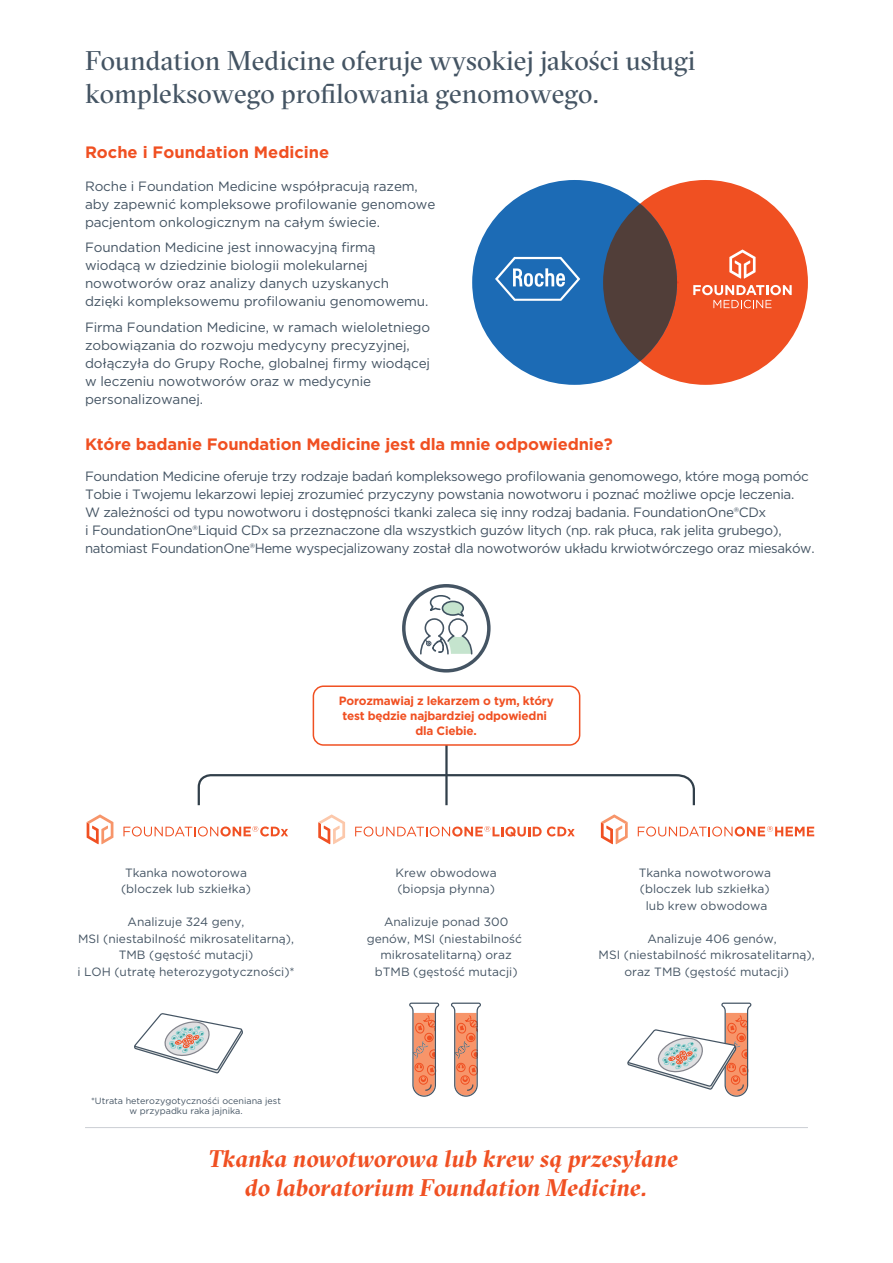
<style>
.page{position:relative;width:893px;height:1263px;background:#fff}
.page>*{position:absolute;margin:0;border:0;box-sizing:border-box;transform-origin:0 0}
.t1{font:27px/32.4px "GT Sectra Fine";color:#445463}
.t2{font:italic 700 24px/28.8px "GT Sectra Fine";color:#f05022;text-align:center}
.t3{font:700 16.5px "Gotham";letter-spacing:-.01em;color:#f05022}
.t4{font:13.5px/18px "Gotham";letter-spacing:-.01em;color:#445463}
.t5{font:12px/16.5px "Gotham";color:#445463;text-align:center}
.t6{font:700 12px/15px "Gotham";letter-spacing:-.02em;color:#f05022;text-align:center}
.t7{font:9px/10.8px "Gotham";color:#445463;text-align:center}
</style>
<div class="page">
<div style="left:603px;top:180px;width:205px;height:205px;background:#f05022;border-radius:50%"></div>
<div style="left:472px;top:180px;width:205px;height:205px;background:#1c6bb5;border-radius:50%"></div>
<svg style="left:729px;top:249px;width:27px;height:30px"></svg>
<svg style="left:693px;top:285px;width:99px;height:23px"></svg>
<svg style="left:495px;top:257px;width:85px;height:44px"></svg>
<svg style="left:603px;top:204px;width:75px;height:157px"></svg>
<svg style="left:134px;top:1013px;width:109px;height:61px"></svg>
<svg style="left:87px;top:814px;width:26px;height:30px"></svg>
<svg style="left:123px;top:826px;width:165px;height:10px"></svg>
<svg style="left:409px;top:1002px;width:30px;height:95px"></svg>
<svg style="left:451px;top:1002px;width:30px;height:95px"></svg>
<svg style="left:197px;top:774px;width:498px;height:32px"></svg>
<hr style="left:445px;top:745px;width:3px;height:60px;background:#313f4a">
<svg style="left:402px;top:584px;width:89px;height:88px"></svg>
<div style="left:313px;top:685px;width:267px;height:61px;border:2px solid #f05022;border-radius:10px"></div>
<hr style="left:85px;top:1127px;width:723px;height:1px;background:#cbced4">
<svg style="left:638px;top:826px;width:176px;height:10px"></svg>
<svg style="left:601px;top:814px;width:27px;height:30px"></svg>
<svg style="left:627px;top:1002px;width:124px;height:95px"></svg>
<svg style="left:355px;top:826px;width:220px;height:11px"></svg>
<svg style="left:318px;top:814px;width:27px;height:30px"></svg>
<h1 class="t1" style="left:85px;top:45px;width:612px">Foundation Medicine oferuje wysokiej jakości usługi kompleksowego profilowania genomowego.</h1>
<p class="t3" style="left:85px;top:141px;width:246px">Roche i Foundation Medicine</p>
<p class="t4" style="left:85px;top:177px;width:352px">Roche i Foundation Medicine współpracują razem, aby zapewnić kompleksowe profilowanie genomowe pacjentom onkologicznym na całym świecie.</p>
<p class="t4" style="left:85px;top:238px;width:345px">Foundation Medicine jest innowacyjną firmą wiodącą w dziedzinie biologii molekularnej nowotworów oraz analizy danych uzyskanych dzięki kompleksowemu profilowaniu genomowemu.</p>
<p class="t4" style="left:85px;top:318px;width:347px">Firma Foundation Medicine, w ramach wieloletniego zobowiązania do rozwoju medycyny precyzyjnej, dołączyła do Grupy Roche, globalnej firmy wiodącej w leczeniu nowotworów oraz w medycynie personalizowanej.</p>
<p class="t3" style="left:85px;top:433px;width:529px">Które badanie Foundation Medicine jest dla mnie odpowiednie?</p>
<p class="t4" style="left:85px;top:467px;width:731px">Foundation Medicine oferuje trzy rodzaje badań kompleksowego profilowania genomowego, które mogą pomóc Tobie i Twojemu lekarzowi lepiej zrozumieć przyczyny powstania nowotworu i poznać możliwe opcje leczenia.<br>W zależności od typu nowotworu i dostępności tkanki zaleca się inny rodzaj badania. FoundationOne®CDx<br>i FoundationOne®Liquid CDx sa przeznaczone dla wszystkich guzów litych (np. rak płuca, rak jelita grubego), natomiast FoundationOne®Heme wyspecjalizowany został dla nowotworów układu krwiotwórczego oraz miesaków.</p>
<p class="t6" style="left:339px;top:693px;width:216px">Porozmawiaj z lekarzem o tym, który test będzie najbardziej odpowiedni dla Ciebie.</p>
<p class="t5" style="left:121px;top:864px;width:131px">Tkanka nowotorowa (bloczek lub szkiełka)</p>
<p class="t5" style="left:77px;top:913px;width:219px">Analizuje 324 geny,<br>MSI (niestabilność mikrosatelitarną),<br>TMB (gęstość mutacji)<br>i LOH (utratę heterozygotyczności)*</p>
<p class="t7" style="left:91px;top:1095px;width:191px">*Utrata heterozygotycznośći oceniana jest w przypadku raka jajnika.</p>
<p class="t5" style="left:395px;top:864px;width:103px;text-align:left">Krew obwodowa (biopsja płynna)</p>
<p class="t5" style="left:367px;top:913px;width:157px">Analizuje ponad 300 genów, MSI (niestabilność mikrosatelitarną) oraz bTMB (gęstość mutacji)</p>
<p class="t5" style="left:639px;top:864px;width:134px">Tkanka nowotworowa (bloczek lub szkiełka) lub krew obwodowa</p>
<p class="t5" style="left:647px;top:930px;width:131px">Analizuje 406 genów,</p>
<p class="t5" style="left:599px;top:946px;width:218px">MSI (niestabilność mikrosatelitarną),</p>
<p class="t5" style="left:624px;top:963px;width:166px">oraz TMB (gęstość mutacji)</p>
<h2 class="t2" style="left:208px;top:1144px;width:471px">Tkanka nowotworowa lub krew są przesyłane do laboratorium Foundation Medicine.</h2>
</div>
